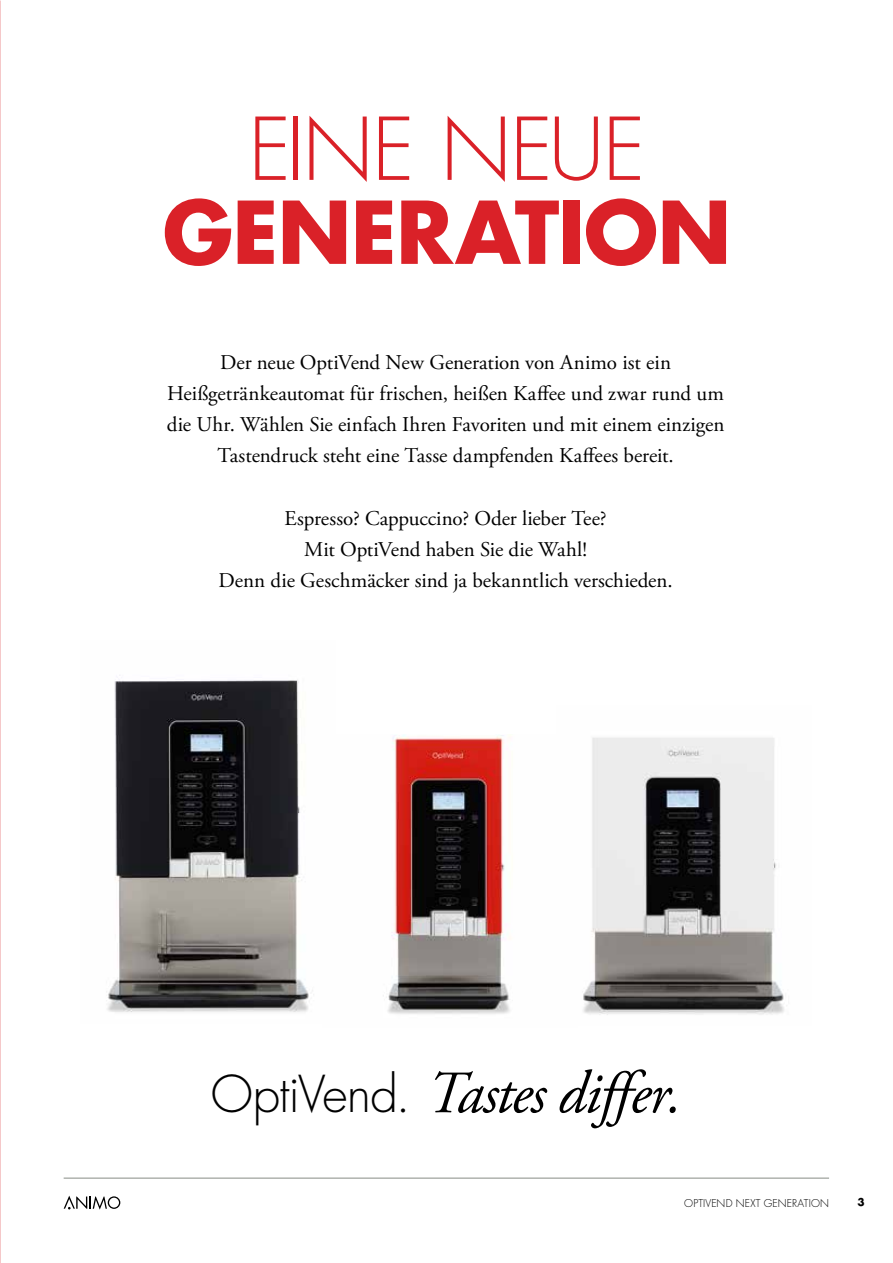
<style>
.page{position:relative;width:893px;height:1263px;background:#fff}
.page>*{position:absolute;margin:0;border:0;box-sizing:border-box;transform-origin:0 0}
.t1{font:700 84px "Futura Std";letter-spacing:-.01em;color:#da2128}
.t2{font:300 84px "Futura Std";letter-spacing:-.015em;color:#da2128}
.t3{font:italic 60px "Adobe Garamond Pro";letter-spacing:-.03em;color:#000}
.t4{font:21px/31.2px "Adobe Garamond Pro";letter-spacing:-.005em;color:#000;text-align:center}
.t5{font:300 10.5px "Futura Std";letter-spacing:.015em;color:#000}
.t6{font:700 10.5px "Futura Std";color:#000}
.s1{font-family:"Futura Std";font-weight:300;font-style:normal;font-size:49.5px}
</style>
<div class="page">
<hr style="left:64px;top:1178px;width:765px;height:1px;background:#888c86">
<svg style="left:64px;top:1195px;width:56px;height:14px"></svg>
<img style="left:106px;top:680px;width:207px;height:332px">
<img style="left:383px;top:735px;width:127px;height:279px">
<img style="left:583px;top:737px;width:201px;height:278px">
<h1 class="t2" style="left:249px;top:98px;width:398px">EINE NEUE</h1>
<h1 class="t1" style="left:163px;top:176px;width:570px">GENERATION</h1>
<p class="t4" style="left:167px;top:347px;width:559px">Der neue OptiVend New Generation von Animo ist ein Heißgetränkeautomat für frischen, heißen Kaffee und zwar rund um die Uhr. Wählen Sie einfach Ihren Favoriten und mit einem einzigen Tastendruck steht eine Tasse dampfenden Kaffees bereit.</p>
<p class="t4" style="left:219px;top:503px;width:455px">Espresso? Cappuccino? Oder lieber Tee?<br>Mit OptiVend haben Sie die Wahl!<br>Denn die Geschmäcker sind ja bekanntlich verschieden.</p>
<h2 class="t3" style="left:211px;top:1057px;width:473px"><span class="s1">OptiVend.</span> Tastes differ.</h2>
<p class="t5" style="left:684px;top:1197px;width:146px">OPTIVEND NEXT GENERATION</p>
<p class="t6" style="left:857px;top:1195px;width:9px">3</p>
</div>
